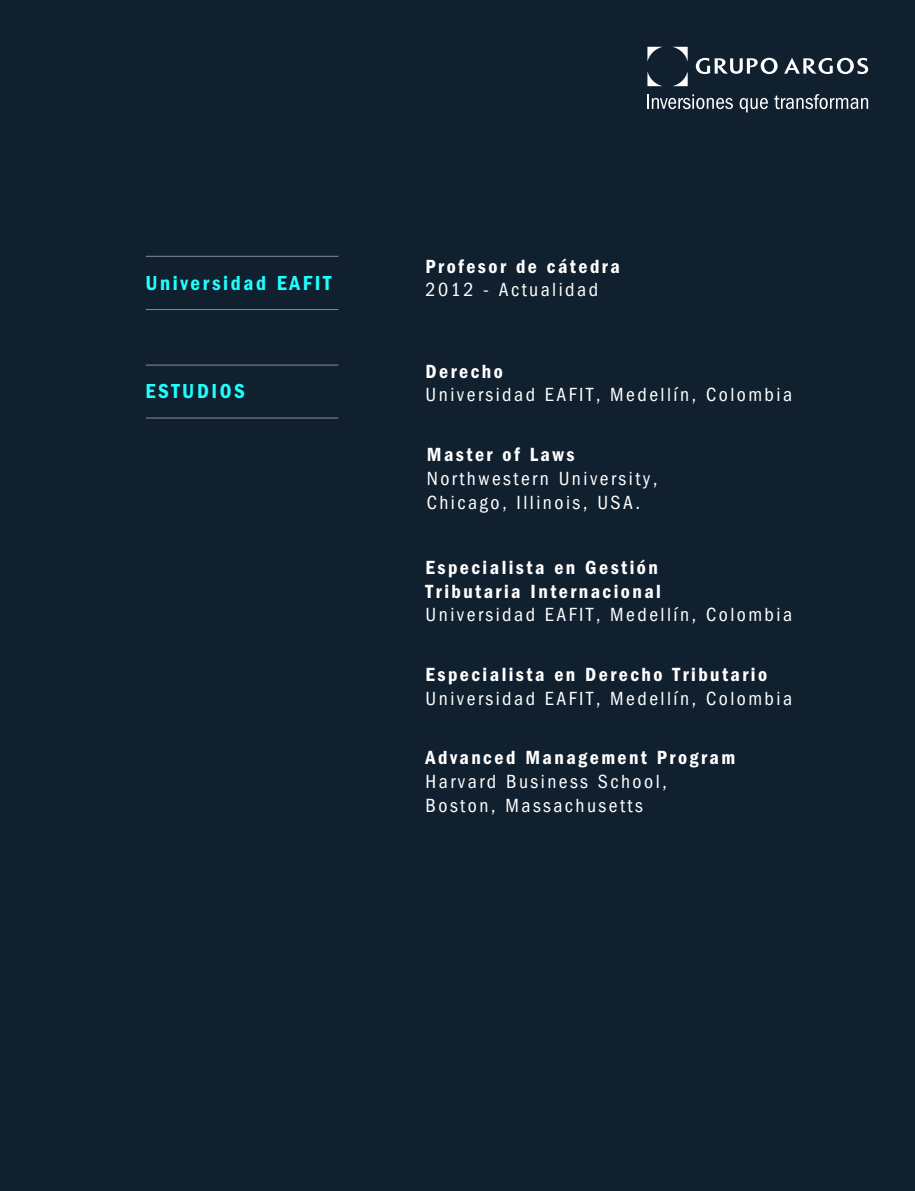
<style>
.page{position:relative;width:915px;height:1191px;background:#fff}
.page>*{position:absolute;margin:0;border:0;box-sizing:border-box;transform-origin:0 0}
.t1{font:21px "ITC Franklin Gothic Std Dm Cd";letter-spacing:.125em;color:#20ffff}
.t2{font:condensed 19.8px/23.7px "ITC Franklin Gothic Std";letter-spacing:.125em;color:#fff}
.t3{font:19.8px/23.7px "ITC Franklin Gothic Std Dm Cd";letter-spacing:.125em;color:#fff}
</style>
<div class="page">
<div style="left:0;top:0;width:914px;height:1191px;background:#11202f"></div>
<svg style="left:673px;top:47px;width:14px;height:13px"></svg>
<svg style="left:647px;top:47px;width:15px;height:15px"></svg>
<svg style="left:673px;top:73px;width:14px;height:13px"></svg>
<svg style="left:647px;top:71px;width:15px;height:15px"></svg>
<svg style="left:695px;top:58px;width:172px;height:16px"></svg>
<svg style="left:647px;top:94px;width:85px;height:15px"></svg>
<svg style="left:739px;top:98px;width:28px;height:14px"></svg>
<svg style="left:774px;top:94px;width:93px;height:15px"></svg>
<hr style="left:146px;top:309px;width:192px;height:1px;background:#fff">
<hr style="left:146px;top:256px;width:192px;height:1px;background:#fff">
<hr style="left:146px;top:418px;width:192px;height:1px;background:#fff">
<hr style="left:146px;top:365px;width:192px;height:1px;background:#fff">
<p class="t1" style="left:145px;top:271px;width:187px">Universidad EAFIT</p>
<p class="t1" style="left:145px;top:379px;width:101px">ESTUDIOS</p>
<p class="t3" style="left:425px;top:254px;width:196px">Profesor de cátedra</p>
<p class="t2" style="left:425px;top:278px;width:174px">2012 - Actualidad</p>
<p class="t3" style="left:425px;top:359px;width:79px">Derecho</p>
<p class="t2" style="left:425px;top:383px;width:368px">Universidad EAFIT, Medellín, Colombia</p>
<p class="t3" style="left:426px;top:443px;width:149px">Master of Laws</p>
<p class="t2" style="left:426px;top:466px;width:232px">Northwestern University,<br>Chicago, Illinois, USA.</p>
<p class="t3" style="left:425px;top:555px;width:237px">Especialista en Gestión<br>Tributaria Internacional</p>
<p class="t2" style="left:425px;top:603px;width:368px">Universidad EAFIT, Medellín, Colombia</p>
<p class="t3" style="left:425px;top:662px;width:343px">Especialista en Derecho Tributario</p>
<p class="t2" style="left:425px;top:686px;width:368px">Universidad EAFIT, Medellín, Colombia</p>
<p class="t3" style="left:425px;top:746px;width:311px">Advanced Management Program</p>
<p class="t2" style="left:425px;top:770px;width:243px">Harvard Business School,<br>Boston, Massachusetts</p>
</div>
